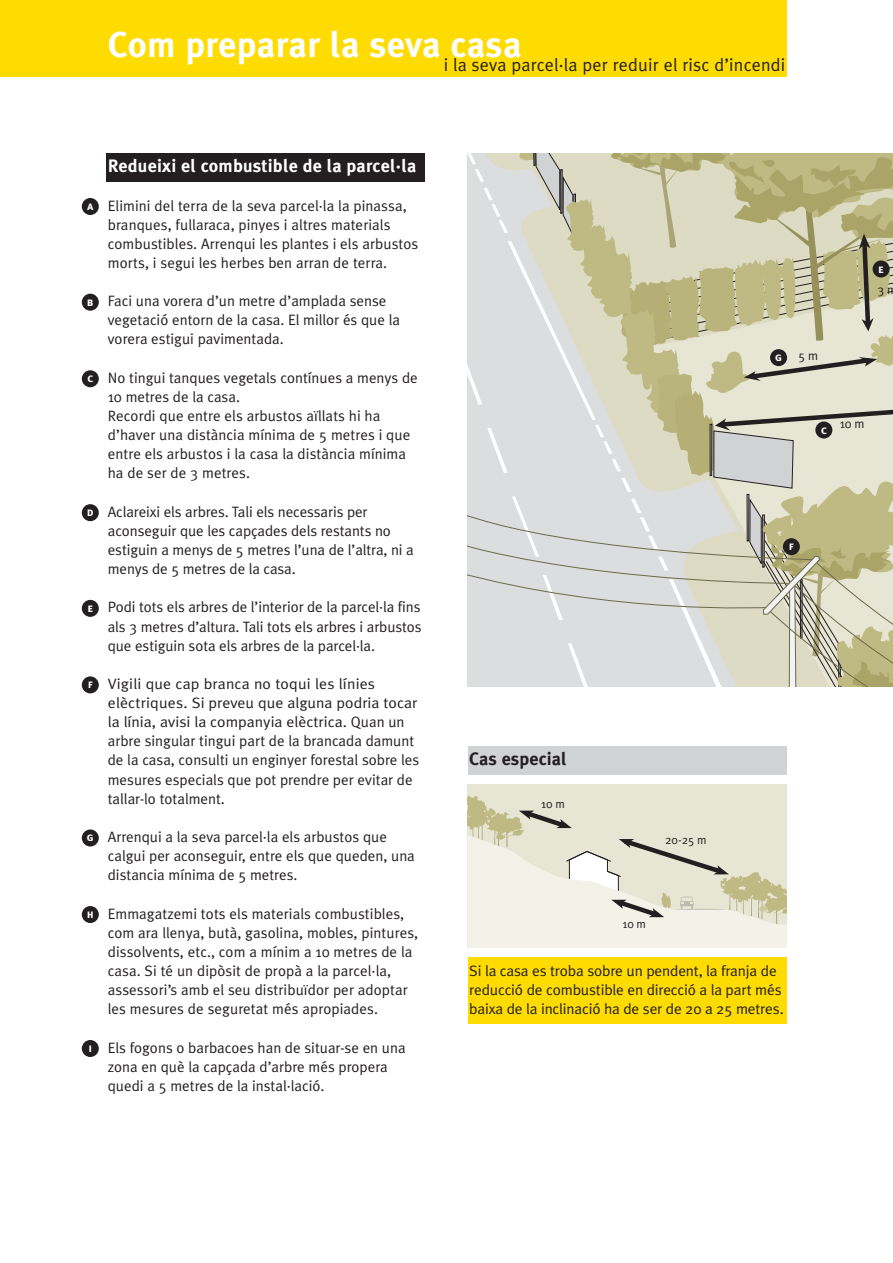
<style>
.page{position:relative;width:893px;height:1263px;background:#fff}
.page>*{position:absolute;margin:0;border:0;box-sizing:border-box;transform-origin:0 0}
.t1{font:700 36px "Meta Plus";letter-spacing:.01em;color:#fff}
.t2{font:18px "Meta Plus Normal";letter-spacing:.01em;color:#231f20}
.t3{font:700 18px "Meta Plus";letter-spacing:.01em;color:#fff}
.t4{font:700 18px "Meta Plus";letter-spacing:.005em;color:#231f20}
.t5{font:15px/19.2px "Meta Plus Normal";color:#231f20}
.t6{font:15px/19.2px "Meta Plus Normal";color:#231f20;scale:1.06 1}
.t7{font:12.75px "Meta Plus Normal";color:#231f20}
.t8{font:12px "Meta Plus Normal";color:#231f20}
.t9{font:12px "Meta Plus Bold Caps";color:#fff}
</style>
<div class="page">
<div style="left:468px;top:957px;width:319px;height:67px;background:#ffdc01"></div>
<div style="left:468px;top:784px;width:319px;height:163px;background:#e7e5d4"></div>
<svg style="left:468px;top:795px;width:319px;height:152px"></svg>
<svg style="left:468px;top:153px;width:425px;height:534px;background:#d2d0bd"></svg>
<div style="left:815px;top:421px;width:17px;height:17px;background:#231f20;border-radius:50%"></div>
<div style="left:770px;top:349px;width:17px;height:17px;background:#231f20;border-radius:50%"></div>
<div style="left:873px;top:260px;width:17px;height:17px;background:#231f20;border-radius:50%"></div>
<div style="left:783px;top:538px;width:17px;height:17px;background:#231f20;border-radius:50%"></div>
<div style="left:0;top:0;width:787px;height:77px;background:#ffdc01"></div>
<div style="left:106px;top:153px;width:319px;height:29px;background:#231f20"></div>
<div style="left:82px;top:198px;width:17px;height:17px;background:#231f20;border-radius:50%"></div>
<div style="left:82px;top:294px;width:17px;height:17px;background:#231f20;border-radius:50%"></div>
<div style="left:82px;top:370px;width:17px;height:17px;background:#231f20;border-radius:50%"></div>
<div style="left:82px;top:504px;width:17px;height:17px;background:#231f20;border-radius:50%"></div>
<div style="left:82px;top:600px;width:17px;height:17px;background:#231f20;border-radius:50%"></div>
<div style="left:82px;top:676px;width:17px;height:17px;background:#231f20;border-radius:50%"></div>
<div style="left:82px;top:829px;width:17px;height:17px;background:#231f20;border-radius:50%"></div>
<div style="left:82px;top:906px;width:17px;height:17px;background:#231f20;border-radius:50%"></div>
<div style="left:82px;top:1040px;width:17px;height:17px;background:#231f20;border-radius:50%"></div>
<div style="left:468px;top:746px;width:319px;height:29px;background:#d1d2d4"></div>
<h1 class="t1" style="left:108px;top:24px;width:415px">Com preparar la seva casa</h1>
<p class="t2" style="left:444px;top:54px;width:343px">i la seva parcel·la per reduir el risc d’incendi</p>
<p class="t9" style="left:87px;top:199px;width:8px">a</p>
<p class="t9" style="left:87px;top:294px;width:8px">b</p>
<p class="t9" style="left:87px;top:371px;width:7px">c</p>
<p class="t9" style="left:87px;top:505px;width:8px">d</p>
<p class="t9" style="left:87px;top:601px;width:7px">e</p>
<p class="t9" style="left:88px;top:677px;width:7px">f</p>
<p class="t9" style="left:87px;top:830px;width:8px">g</p>
<p class="t9" style="left:87px;top:907px;width:9px">h</p>
<p class="t9" style="left:88px;top:1041px;width:5px">i</p>
<p class="t3" style="left:108px;top:155px;width:310px">Redueixi el combustible de la parcel·la</p>
<p class="t5" style="left:108px;top:196px;width:312px">Elimini del terra de la seva parcel·la la pinassa, branques, fullaraca, pinyes i altres materials combustibles. Arrenqui les plantes i els arbustos morts, i segui les herbes ben arran de terra.</p>
<p class="t5" style="left:108px;top:291px;width:294px">Faci una vorera d’un metre d’amplada sense vegetació entorn de la casa. El millor és que la vorera estigui pavimentada.</p>
<p class="t5" style="left:108px;top:368px;width:312px">No tingui tanques vegetals contínues a menys de 10 metres de la casa.<br>Recordi que entre els arbustos aïllats hi ha d’haver una distància mínima de 5 metres i que entre els arbustos i la casa la distància mínima ha de ser de 3 metres.</p>
<p class="t5" style="left:108px;top:502px;width:307px">Aclareixi els arbres. Tali els necessaris per aconseguir que les capçades dels restants no estiguin a menys de 5 metres l’una de l’altra, ni a menys de 5 metres de la casa.</p>
<p class="t5" style="left:108px;top:598px;width:315px;text-align:justify">Podi tots els arbres de l’interior de la parcel·la fins als 3 metres d’altura. Tali tots els arbres i arbustos que estiguin sota els arbres de la parcel·la.</p>
<p class="t6" style="left:108px;top:674px;width:295px">Vigili que cap branca no toqui les línies elèctriques. Si preveu que alguna podria tocar la línia, avisi la companyia elèctrica. Quan un arbre singular tingui part de la brancada damunt de la casa, consulti un enginyer forestal sobre les mesures especials que pot prendre per evitar de tallar-lo totalment.</p>
<p class="t5" style="left:108px;top:827px;width:309px">Arrenqui a la seva parcel·la els arbustos que calgui per aconseguir, entre els que queden, una distancia mínima de 5 metres.</p>
<p class="t5" style="left:108px;top:904px;width:312px">Emmagatzemi tots els materials combustibles, com ara llenya, butà, gasolina, mobles, pintures, dissolvents, etc., com a mínim a 10 metres de la casa. Si té un dipòsit de propà a la parcel·la, assessori’s amb el seu distribuïdor per adoptar les mesures de seguretat més apropiades.</p>
<p class="t5" style="left:108px;top:1038px;width:299px">Els fogons o barbacoes han de situar-se en una zona en què la capçada d’arbre més propera quedi a 5 metres de la instal·lació.</p>
<p class="t4" style="left:469px;top:749px;width:99px">Cas especial</p>
<p class="t8" style="left:541px;top:797px;width:25px">10 m</p>
<p class="t8" style="left:665px;top:833px;width:43px">20-25 m</p>
<p class="t8" style="left:622px;top:917px;width:25px">10 m</p>
<p class="t5" style="left:469px;top:961px;width:316px">Si la casa es troba sobre un pendent, la franja de reducció de combustible en direcció a la part més baixa de la inclinació ha de ser de 20 a 25 metres.</p>
<p class="t7" style="left:840px;top:416px;width:26px">10 m</p>
</div>
